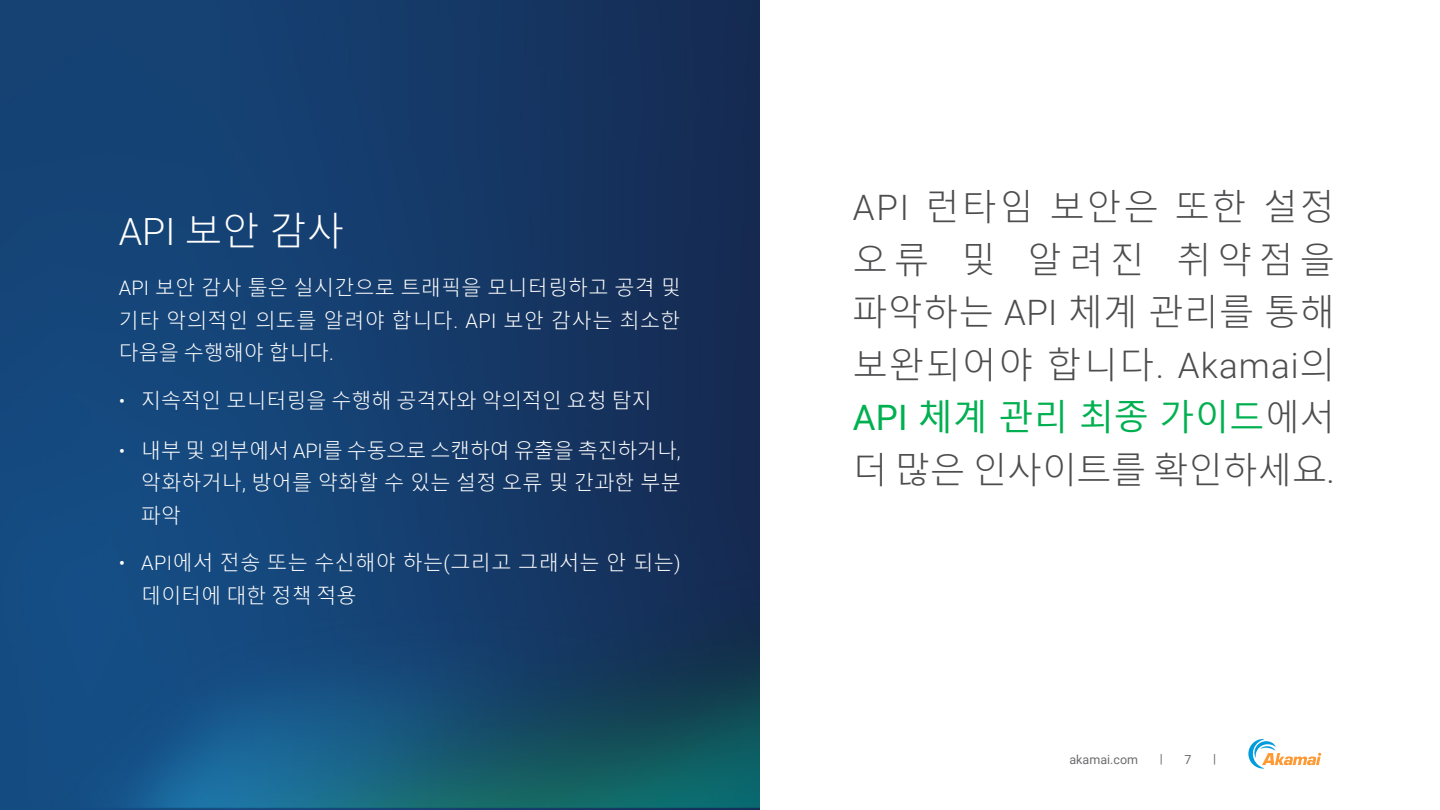
<style>
.page{position:relative;width:1440px;height:810px;background:#fff}
.page>*{position:absolute;margin:0;border:0;box-sizing:border-box;transform-origin:0 0}
.Title_H2{font:300 37.5px "Malgun Gothic";color:#fff}
.Quotes{font:300 35px/52.5px "Malgun Gothic";letter-spacing:.04em;color:#4d4d4f;text-align:justify}
.Body_White{font:300 20px/32.5px "Malgun Gothic";letter-spacing:.01em;color:#fff;text-align:justify}
.t1{font:12.5px "Roboto";color:#6c6d70}
.s1{font-family:"Roboto"}
.s2{font-family:"Roboto";font-weight:400;color:#00b050}
.s3{font-weight:400;color:#00b050}
</style>
<div class="page">
<img style="left:0;top:0;width:759px;height:810px">
<svg style="left:1248px;top:739px;width:73px;height:30px"></svg>
<p class="Title_H2" style="left:119px;top:210px;width:227px"><span class="s1">API</span> 보안 감사</p>
<p class="Body_White" style="left:119px;top:272px;width:563px"><span class="s1">API</span> 보안 감사 툴은 실시간으로 트래픽을 모니터링하고 공격 및 기타 악의적인 의도를 알려야 합니다<span class="s1">. API</span> 보안 감사는 최소한 다음을 수행해야 합니다<span class="s1">.</span></p>
<p class="Body_White" style="left:119px;top:384px;width:535px"><span class="s1">•</span> 지속적인 모니터링을 수행해 공격자와 악의적인 요청 탐지</p>
<p class="Body_White" style="left:141px;top:434px;width:541px;text-indent:-22px"><span class="s1">•</span> 내부 및 외부에서 <span class="s1">API</span>를 수동으로 스캔하여 유출을 촉진하거나<span class="s1">, </span>악화하거나<span class="s1">,</span> 방어를 약화할 수 있는 설정 오류 및 간과한 부분 파악</p>
<p class="Body_White" style="left:141px;top:547px;width:541px;text-indent:-22px"><span class="s1">• API</span>에서 전송 또는 수신해야 하는<span class="s1">(</span>그리고 그래서는 안 되는<span class="s1">) </span>데이터에 대한 정책 적용</p>
<p class="Quotes" style="left:853px;top:182px;width:484px"><span class="s1">API</span> 런타임 보안은 또한 설정 오류 및 알려진 취약점을 파악하는 <span class="s1">API</span> 체계 관리를 통해 보완되어야 합니다<span class="s1">. Akamai</span>의 <span class="s2">API</span> <span class="s3">체계 관리 최종 가이드</span>에서 더 많은 인사이트를 확인하세요<span class="s1">.</span></p>
<p class="t1" style="left:1070px;top:751px;width:70px">akamai.com</p>
<p class="t1" style="left:1160px;top:750px;width:5px">|</p>
<p class="t1" style="left:1185px;top:751px;width:9px">7</p>
<p class="t1" style="left:1213px;top:750px;width:5px">|</p>
</div>
